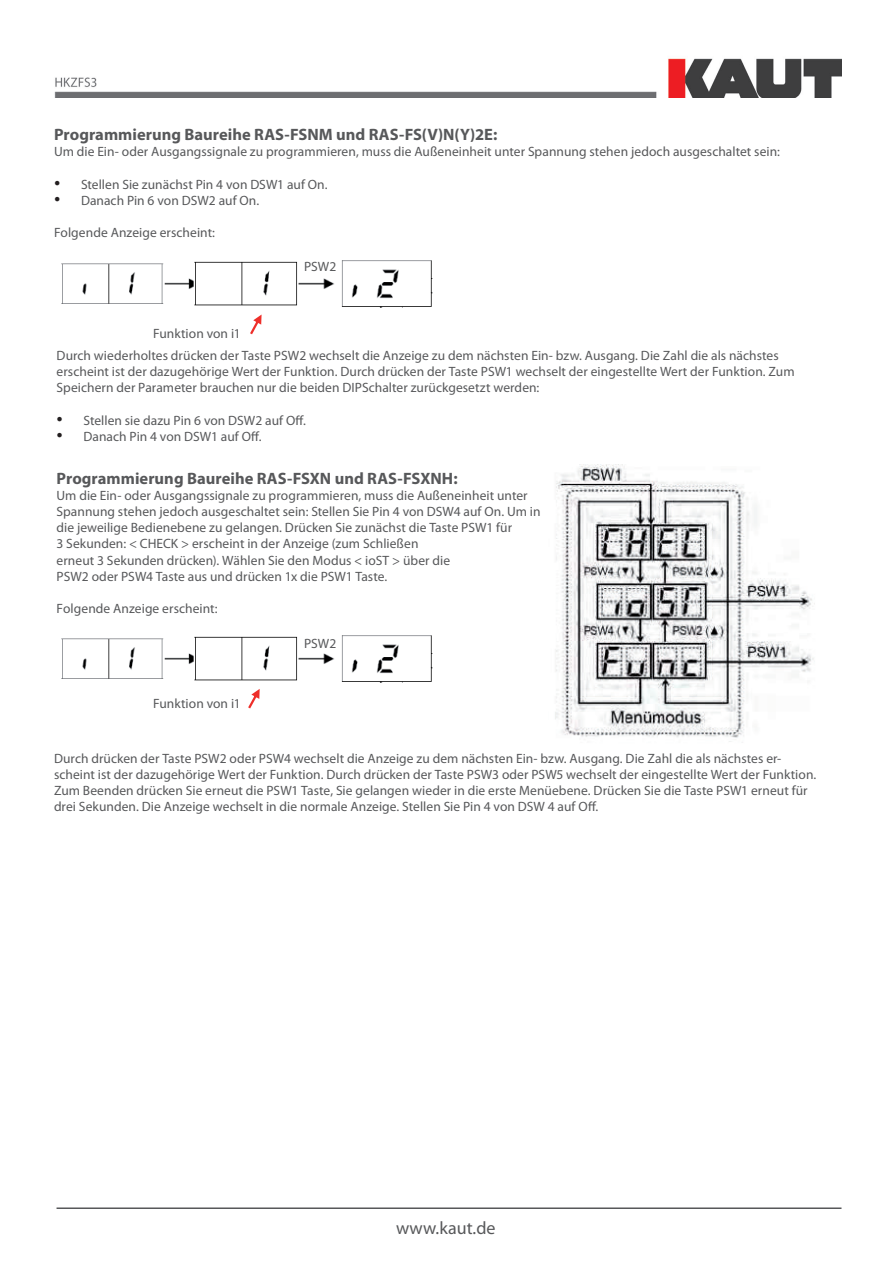
<style>
.page{position:relative;width:893px;height:1263px;background:#fff}
.page>*{position:absolute;margin:0;border:0;box-sizing:border-box;transform-origin:0 0}
.t1{font:18px "Myriad Pro";letter-spacing:.005em;color:#57585a}
.t2{font:700 16.5px "Myriad Pro";color:#57585a}
.t3{font:13.5px/16.2px "Myriad Pro";letter-spacing:.005em;color:#57585a}
.s1{font-family:"Times New Roman";font-size:18px;color:#231f20}
</style>
<div class="page">
<img style="left:54px;top:58px;width:787px;height:40px">
<hr style="left:57px;top:1207px;width:784px;height:2px;background:#57585a">
<img style="left:61px;top:260px;width:372px;height:48px">
<svg style="left:250px;top:314px;width:12px;height:20px"></svg>
<img style="left:556px;top:465px;width:181px;height:20px">
<img style="left:555px;top:485px;width:260px;height:258px">
<img style="left:61px;top:635px;width:372px;height:48px">
<svg style="left:248px;top:689px;width:12px;height:19px"></svg>
<p class="t2" style="left:54px;top:124px;width:445px">Programmierung Baureihe RAS-FSNM und RAS-FS(V)N(Y)2E:</p>
<p class="t3" style="left:54px;top:143px;width:727px">Um die Ein- oder Ausgangssignale zu programmieren, muss die Außeneinheit unter Spannung stehen jedoch ausgeschaltet sein:</p>
<p class="t3" style="left:54px;top:176px;width:275px"><span class="s1">•</span> Stellen Sie zunächst Pin 4 von DSW1 auf On.</p>
<p class="t3" style="left:54px;top:192px;width:207px"><span class="s1">•</span> Danach Pin 6 von DSW2 auf On.</p>
<p class="t3" style="left:54px;top:224px;width:163px">Folgende Anzeige erscheint:</p>
<p class="t3" style="left:153px;top:325px;width:89px">Funktion von i1</p>
<p class="t3" style="left:304px;top:258px;width:34px">PSW2</p>
<p class="t3" style="left:57px;top:347px;width:740px">Durch wiederholtes drücken der Taste PSW2 wechselt die Anzeige zu dem nächsten Ein- bzw. Ausgang. Die Zahl die als nächstes erscheint ist der dazugehörige Wert der Funktion. Durch drücken der Taste PSW1 wechselt der eingestellte Wert der Funktion. Zum<br>Speichern der Parameter brauchen nur die beiden DIPSchalter zurückgesetzt werden:</p>
<p class="t3" style="left:57px;top:412px;width:251px"><span class="s1">•</span> Stellen sie dazu Pin 6 von DSW2 auf Off.</p>
<p class="t3" style="left:57px;top:428px;width:207px"><span class="s1">•</span> Danach Pin 4 von DSW1 auf Off.</p>
<p class="t2" style="left:57px;top:467px;width:403px">Programmierung Baureihe RAS-FSXN und RAS-FSXNH:</p>
<p class="t3" style="left:57px;top:487px;width:486px">Um die Ein- oder Ausgangssignale zu programmieren, muss die Außeneinheit unter Spannung stehen jedoch ausgeschaltet sein: Stellen Sie Pin 4 von DSW4 auf On. Um in die jeweilige Bedienebene zu gelangen. Drücken Sie zunächst die Taste PSW1 für<br>3 Sekunden: &lt; CHECK &gt; erscheint in der Anzeige (zum Schließen<br>erneut 3 Sekunden drücken). Wählen Sie den Modus &lt; ioST &gt; über die<br>PSW2 oder PSW4 Taste aus und drücken 1x die PSW1 Taste.</p>
<p class="t3" style="left:57px;top:600px;width:163px">Folgende Anzeige erscheint:</p>
<p class="t3" style="left:153px;top:695px;width:89px">Funktion von i1</p>
<p class="t3" style="left:304px;top:635px;width:34px">PSW2</p>
<p class="t3" style="left:54px;top:750px;width:764px">Durch drücken der Taste PSW2 oder PSW4 wechselt die Anzeige zu dem nächsten Ein- bzw. Ausgang. Die Zahl die als nächstes er&shy;scheint ist der dazugehörige Wert der Funktion. Durch drücken der Taste PSW3 oder PSW5 wechselt der eingestellte Wert der Funktion.<br>Zum Beenden drücken Sie erneut die PSW1 Taste, Sie gelangen wieder in die erste Menüebene. Drücken Sie die Taste PSW1 erneut für drei Sekunden. Die Anzeige wechselt in die normale Anzeige. Stellen Sie Pin 4 von DSW 4 auf Off.</p>
<h1 class="t1" style="left:396px;top:1217px;width:101px">www.kaut.de</h1>
</div>
